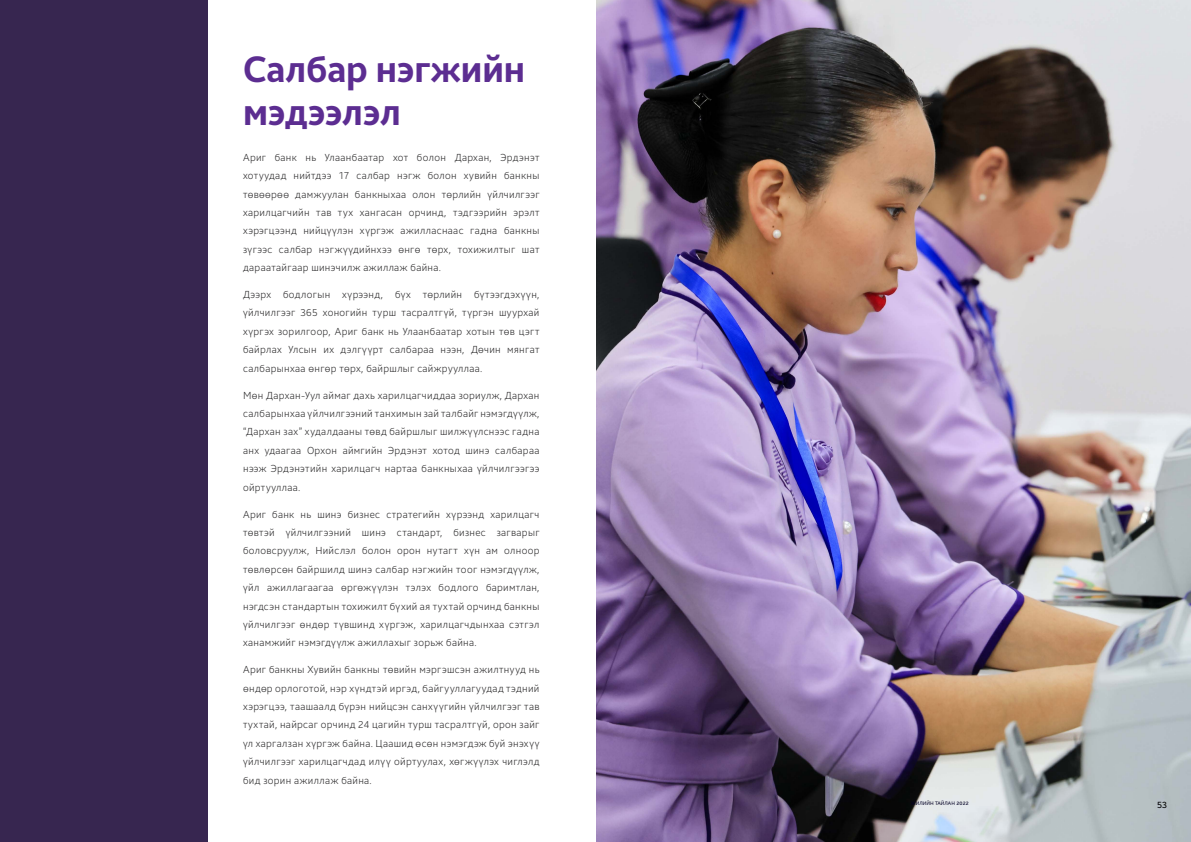
<style>
.page{position:relative;width:1191px;height:842px;background:#fff}
.page>*{position:absolute;margin:0;border:0;box-sizing:border-box;transform-origin:0 0}
.t1{font:700 36px/43.2px "Samsung Sans";color:#5c2d91}
.t2{font:300 10px/18.4px "Samsung Sans";letter-spacing:.03em;color:#292829;text-align:justify}
.t3{font:9px "Samsung Sans";color:#000}
.t4{font:5px "Samsung Sans";letter-spacing:.005em;color:#030024}
.s1{font-size:6px}
</style>
<div class="page">
<div style="left:0;top:0;width:207px;height:842px;background:#372650"></div>
<img style="left:596px;top:0;width:595px;height:842px">
<h1 class="t1" style="left:243px;top:46px;width:284px">Салбар нэгжийн мэдээлэл</h1>
<p class="t2" style="left:243px;top:148px;width:298px">Ариг банк нь Улаанбаатар хот болон Дархан, Эрдэнэт хотуудад нийтдээ 17 салбар нэгж болон хувийн банкны төвөөрөө дамжуулан банкныхаа олон төрлийн үйлчилгээг харилцагчийн тав тух хангасан орчинд, тэдгээрийн эрэлт хэрэгцээнд нийцүүлэн хүргэж ажилласнаас гадна банкны зүгээс салбар нэгжүүдийнхээ өнгө төрх, тохижилтыг шат дараатайгаар шинэчилж ажиллаж байна.</p>
<p class="t2" style="left:243px;top:285px;width:298px">Дээрх бодлогын хүрээнд, бүх төрлийн бүтээгдэхүүн, үйлчилгээг 365 хоногийн турш тасралтгүй, түргэн шуурхай хүргэх зорилгоор, Ариг банк нь Улаанбаатар хотын төв цэгт байрлах Улсын их дэлгүүрт салбараа нээн, Дөчин мянгат салбарынхаа өнгөр төрх, байршлыг сайжрууллаа.</p>
<p class="t2" style="left:243px;top:385px;width:298px">Мөн Дархан-Уул аймаг дахь харилцагчиддаа зориулж, Дархан салбарынхаа үйлчилгээний танхимын зай талбайг нэмэгдүүлж, “Дархан зах” худалдааны төвд байршлыг шилжүүлснээс гадна анх удаагаа Орхон аймгийн Эрдэнэт хотод шинэ салбараа нээж Эрдэнэтийн харилцагч нартаа банкныхаа үйлчилгээгээ ойртууллаа.</p>
<p class="t2" style="left:243px;top:504px;width:298px">Ариг банк нь шинэ бизнес стратегийн хүрээнд харилцагч төвтэй үйлчилгээний шинэ стандарт, бизнес загварыг боловсруулж, Нийслэл болон орон нутагт хүн ам олноор төвлөрсөн байршилд шинэ салбар нэгжийн тоог нэмэгдүүлж, үйл ажиллагаагаа өргөжүүлэн тэлэх бодлого баримтлан, нэгдсэн стандартын тохижилт бүхий ая тухтай орчинд банкны үйлчилгээг өндөр түвшинд хүргэж, харилцагчдынхаа сэтгэл ханамжийг нэмэгдүүлж ажиллахыг зорьж байна.</p>
<p class="t2" style="left:243px;top:660px;width:298px">Ариг банкны Хувийн банкны төвийн мэргэшсэн ажилтнууд нь өндөр орлоготой, нэр хүндтэй иргэд, байгууллагуудад тэдний хэрэгцээ, таашаалд бүрэн нийцсэн санхүүгийн үйлчилгээг тав тухтай, найрсаг орчинд 24 цагийн турш тасралтгүй, орон зайг үл харгалзан хүргэж байна. Цаашид өсөн нэмэгдэж буй энэхүү үйлчилгээг харилцагчдад илүү ойртуулах, хөгжүүлэх чиглэлд бид зорин ажиллаж байна.</p>
<p class="t4" style="left:911px;top:799px;width:59px">ЖИЛИЙН ТАЙЛАН <span class="s1">2022</span></p>
<p class="t3" style="left:1157px;top:799px;width:12px">53</p>
</div>
